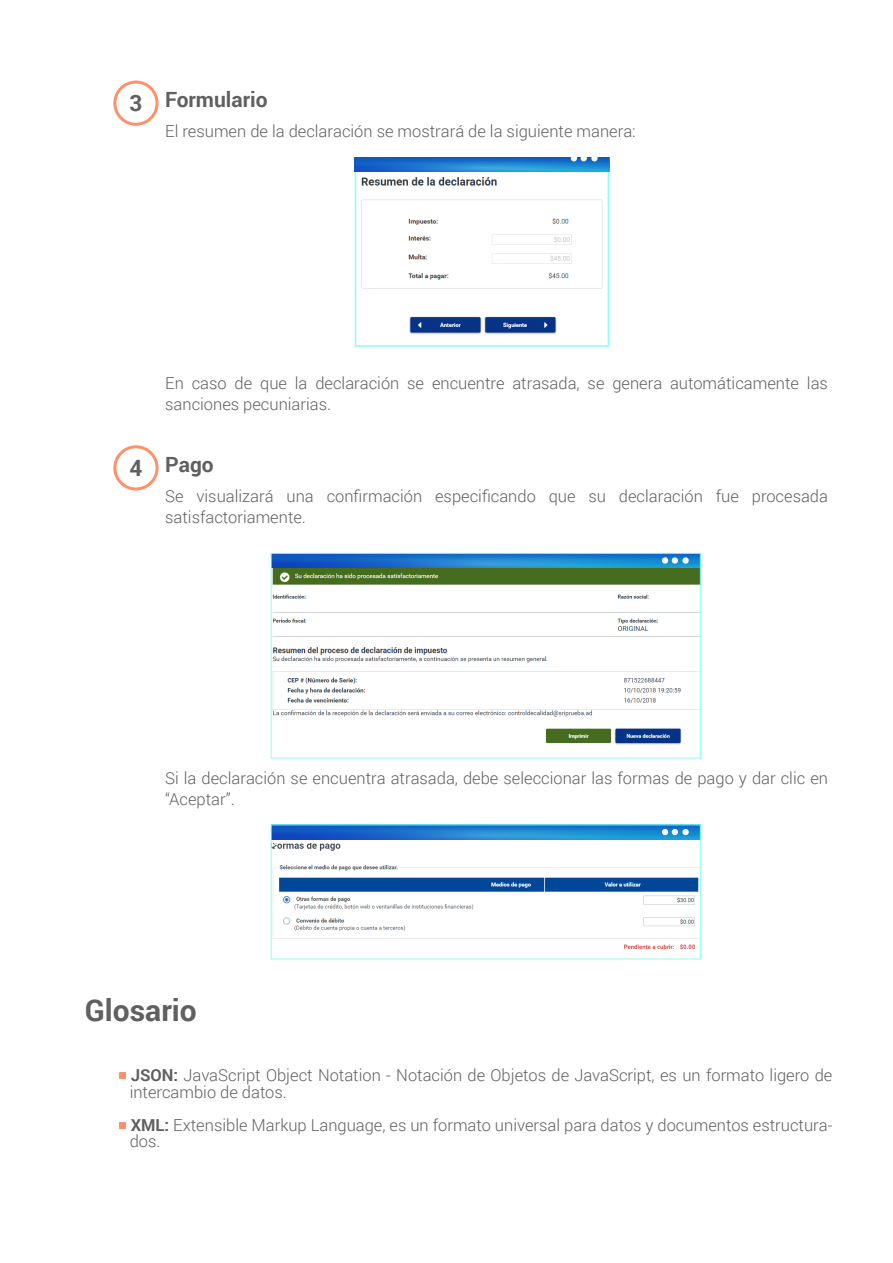
<style>
.page{position:relative;width:893px;height:1263px;background:#fff}
.page>*{position:absolute;margin:0;border:0;box-sizing:border-box;transform-origin:0 0}
.t1{font:700 30px "Roboto";color:#606060}
.t2{font:700 21px "Roboto";color:#606060}
.t3{font:300 16.5px/21px "Roboto";color:#606060}
.s1{font-size:22.5px}
.s2{font-weight:700}
</style>
<div class="page">
<img style="left:273px;top:843px;width:426px;height:107px">
<svg style="left:273px;top:826px;width:426px;height:13px;background:#1a78cc"></svg>
<svg style="left:662px;top:829px;width:16px;height:6px"></svg>
<div style="left:682px;top:829px;width:7px;height:6px;background:#fff;border-radius:50%"></div>
<div style="left:271px;top:824px;width:430px;height:135px;border:1px solid #88fff3"></div>
<img style="left:273px;top:568px;width:426px;height:177px">
<svg style="left:273px;top:555px;width:426px;height:13px;background:#1a79cc"></svg>
<div style="left:662px;top:557px;width:6px;height:7px;background:#fff;border-radius:50%"></div>
<div style="left:672px;top:557px;width:6px;height:7px;background:#fff;border-radius:50%"></div>
<svg style="left:682px;top:557px;width:7px;height:7px"></svg>
<div style="left:271px;top:553px;width:430px;height:205px;border:1px solid #88fff3"></div>
<div style="left:119px;top:1072px;width:7px;height:6px;background:#ff906c"></div>
<div style="left:119px;top:1122px;width:7px;height:7px;background:#ff906c"></div>
<img style="left:361px;top:176px;width:242px;height:158px">
<div style="left:355px;top:170px;width:254px;height:177px;border:2px solid #88fff3"></div>
<svg style="left:355px;top:157px;width:254px;height:15px;background:#1b79cc"></svg>
<svg style="left:571px;top:157px;width:16px;height:4px"></svg>
<div style="left:591px;top:155px;width:7px;height:6px;background:#fff;border-radius:50%"></div>
<div style="left:113px;top:81px;width:46px;height:45px;border:3px solid #ff906c;border-radius:50%"></div>
<div style="left:113px;top:445px;width:46px;height:45px;border:3px solid #ff906c;border-radius:50%"></div>
<p class="t2" style="left:129px;top:85px;width:140px"><span class="s1">3</span> Formulario</p>
<p class="t3" style="left:165px;top:120px;width:472px">El resumen de la declaración se mostrará de la siguiente manera:</p>
<p class="t3" style="left:165px;top:372px;width:664px">En caso de que la declaración se encuentre atrasada, se genera automáticamente las sanciones pecuniarias.</p>
<p class="t2" style="left:129px;top:449px;width:86px"><span class="s1">4</span> Pago</p>
<p class="t3" style="left:165px;top:485px;width:664px">Se visualizará una confirmación especificando que su declaración fue procesada satisfactoriamente.</p>
<p class="t3" style="left:165px;top:767px;width:664px">Si la declaración se encuentra atrasada, debe seleccionar las formas de pago y dar clic en “Aceptar”.</p>
<h1 class="t1" style="left:85px;top:989px;width:113px">Glosario</h1>
<p class="t3" style="left:130px;top:1066px;width:704px;line-height:16.5px"><span class="s2">JSON:</span> JavaScript Object Notation - Notación de Objetos de JavaScript, es un formato ligero de intercambio de datos.</p>
<p class="t3" style="left:130px;top:1116px;width:704px;line-height:16.5px"><span class="s2">XML:</span> Extensible Markup Language, es un formato universal para datos y documentos estructura&shy;dos.</p>
</div>
